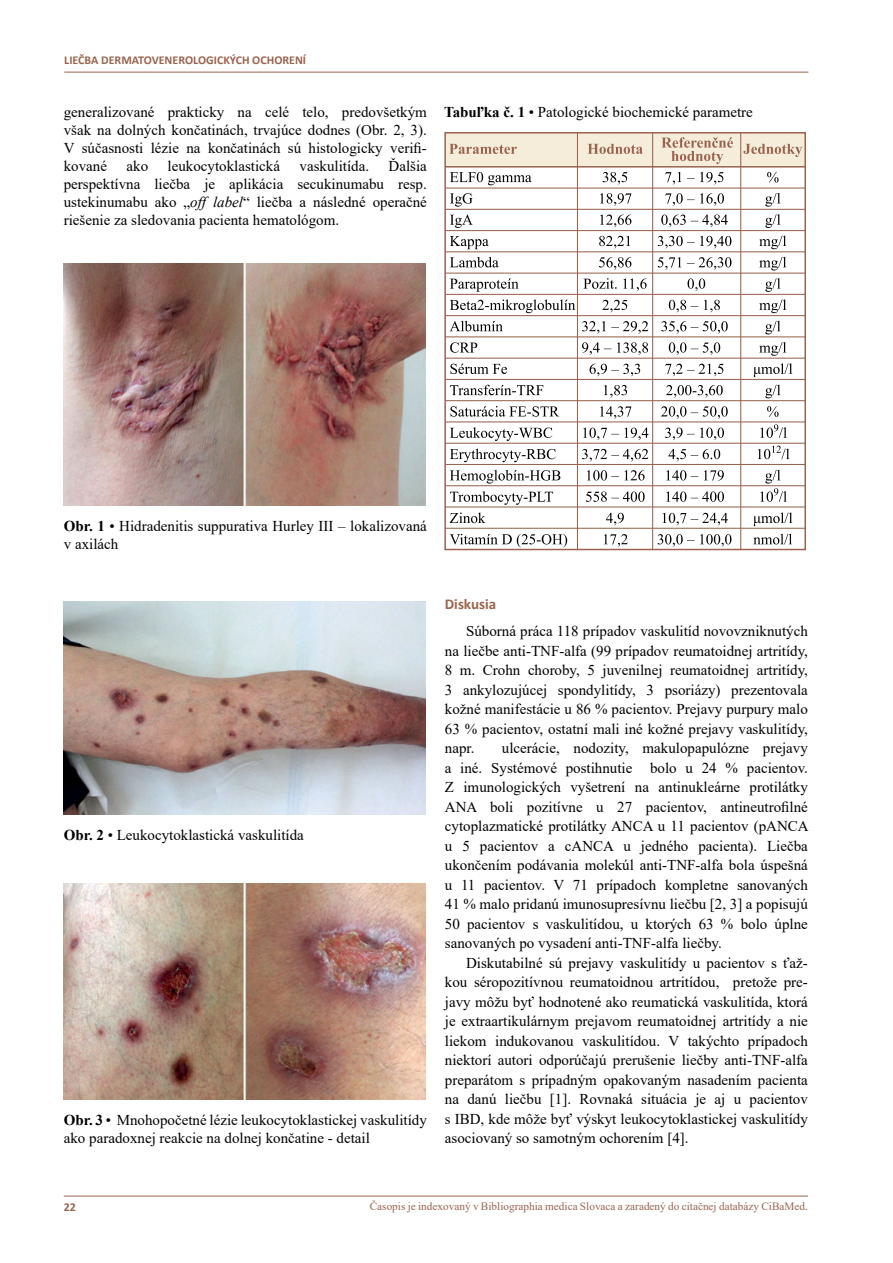
<style>
.page{position:relative;width:893px;height:1263px;background:#fff}
.page>*{position:absolute;margin:0;border:0;box-sizing:border-box;transform-origin:0 0}
.t1{font:15px/19.5px "Times New Roman";color:#000;text-align:justify}
.t2{font:700 15px "Calibri";color:#9a644e}
.t3{font:700 12px "Calibri";color:#9a644e}
.t4{font:11.25px "Times New Roman";color:#9a644e}
.s1{font-style:italic}
.s2{font-weight:700}
</style>
<div class="page">
<hr style="left:64px;top:72px;width:744px;height:1px;background:#9a644e">
<hr style="left:64px;top:1196px;width:744px;height:1px;background:#9a644e">
<img style="left:64px;top:602px;width:361px;height:212px">
<div style="left:445px;top:133px;width:360px;height:34px;background:#f5ecda"></div>
<div style="left:444px;top:132px;width:362px;height:418px;border:2px solid #99644e"></div>
<hr style="left:445px;top:166px;width:360px;height:2px;background:#99644e">
<hr style="left:445px;top:188px;width:360px;height:1px;background:#99644e">
<hr style="left:445px;top:209px;width:360px;height:1px;background:#99644e">
<hr style="left:445px;top:230px;width:360px;height:1px;background:#99644e">
<hr style="left:445px;top:251px;width:360px;height:1px;background:#99644e">
<hr style="left:445px;top:273px;width:360px;height:1px;background:#99644e">
<hr style="left:445px;top:294px;width:360px;height:1px;background:#99644e">
<hr style="left:445px;top:315px;width:360px;height:1px;background:#99644e">
<hr style="left:445px;top:336px;width:360px;height:1px;background:#99644e">
<hr style="left:445px;top:358px;width:360px;height:1px;background:#99644e">
<hr style="left:445px;top:379px;width:360px;height:1px;background:#99644e">
<hr style="left:445px;top:400px;width:360px;height:1px;background:#99644e">
<hr style="left:445px;top:421px;width:360px;height:1px;background:#99644e">
<hr style="left:445px;top:443px;width:360px;height:1px;background:#99644e">
<hr style="left:445px;top:464px;width:360px;height:1px;background:#99644e">
<hr style="left:445px;top:485px;width:360px;height:1px;background:#99644e">
<hr style="left:445px;top:506px;width:360px;height:1px;background:#99644e">
<hr style="left:445px;top:528px;width:360px;height:1px;background:#99644e">
<svg style="left:449px;top:144px;width:68px;height:10px"></svg>
<hr style="left:577px;top:133px;width:1px;height:416px;background:#99644e">
<svg style="left:587px;top:144px;width:56px;height:10px"></svg>
<svg style="left:743px;top:144px;width:59px;height:13px"></svg>
<hr style="left:652px;top:133px;width:1px;height:416px;background:#99644e">
<hr style="left:740px;top:133px;width:1px;height:416px;background:#99644e">
<svg style="left:661px;top:137px;width:72px;height:27px"></svg>
<svg style="left:450px;top:172px;width:82px;height:120px"></svg>
<svg style="left:450px;top:299px;width:125px;height:248px"></svg>
<svg style="left:582px;top:172px;width:66px;height:183px"></svg>
<svg style="left:582px;top:364px;width:66px;height:183px"></svg>
<svg style="left:658px;top:172px;width:73px;height:76px"></svg>
<svg style="left:658px;top:257px;width:73px;height:77px"></svg>
<svg style="left:658px;top:342px;width:73px;height:205px"></svg>
<svg style="left:754px;top:172px;width:38px;height:266px"></svg>
<svg style="left:753px;top:446px;width:39px;height:98px"></svg>
<img style="left:64px;top:883px;width:361px;height:216px">
<img style="left:64px;top:263px;width:361px;height:242px">
<p class="t3" style="left:64px;top:52px;width:243px">LIEČBA DERMATOVENEROLOGICKÝCH OCHORENÍ</p>
<p class="t1" style="left:64px;top:102px;width:365px;line-height:18px">generalizované prakticky na celé telo, predovšetkým však na dolných končatinách, trvajúce dodnes (Obr. 2, 3).<br>V súčasnosti lézie na končatinách sú histologicky verifi&shy;kované</p>
<p class="t1" style="left:64px;top:156px;width:365px;line-height:18px;text-indent:325px">Ďalšia perspektívna liečba je aplikácia secukinumabu resp. ustekinumabu ako „<span class="s1">off label</span>“ liečba a následné operačné riešenie za sledovania pacienta hematológom.</p>
<p class="t1" style="left:127px;top:155px;width:23px">ako</p>
<p class="t1" style="left:168px;top:155px;width:114px">leukocytoklastická</p>
<p class="t1" style="left:300px;top:155px;width:71px">vaskulitída.</p>
<p class="t1" style="left:444px;top:101px;width:310px"><span class="s2">Tabuľka č. 1</span> • Patologické biochemické parametre</p>
<p class="t1" style="left:64px;top:516px;width:365px;line-height:18px"><span class="s2">Obr. 1</span> • Hidradenitis suppurativa Hurley III – lokalizovaná v axilách</p>
<p class="t1" style="left:64px;top:824px;width:242px"><span class="s2">Obr. 2</span> • Leukocytoklastická vaskulitída</p>
<p class="t1" style="left:64px;top:1110px;width:365px;line-height:18px"><span class="s2">Obr. 3</span> • Mnohopočetné lézie leukocytoklastickej vaskulitídy ako paradoxnej reakcie na dolnej končatine - detail</p>
<p class="t2" style="left:445px;top:594px;width:53px">Diskusia</p>
<p class="t1" style="left:445px;top:621px;width:365px;text-indent:21px">Súborná práca 118 prípadov vaskulitíd novovzniknutých na liečbe anti-TNF-alfa (99 prípadov reumatoidnej artritídy, 8 m. Crohn choroby, 5 juvenilnej reumatoidnej artritídy, 3 ankylozujúcej spondylitídy, 3 psoriázy) prezentovala kožné manifestácie u 86 % pacientov. Prejavy purpury malo 63 % pacientov, ostatní mali iné kožné prejavy vaskulitídy, napr.</p>
<p class="t1" style="left:445px;top:738px;width:365px;text-indent:57px">ulcerácie, nodozity, makulopapulózne prejavy a iné. Systémové postihnutie bolo u 24 % pacientov.<br>Z imunologických vyšetrení na antinukleárne protilátky ANA boli pozitívne u 27 pacientov, antineutrofilné cytoplazmatické protilátky ANCA u 11 pacientov (pANCA u 5 pacientov a cANCA u jedného pacienta). Liečba ukončením podávania molekúl anti-TNF-alfa bola úspešná u 11 pacientov. V 71 prípadoch kompletne sanovaných 41 % malo pridanú imunosupresívnu liečbu [2, 3] a popisujú 50 pacientov s vaskulitídou, u ktorých 63 % bolo úplne sanovaných po vysadení anti-TNF-alfa liečby.</p>
<p class="t1" style="left:445px;top:952px;width:365px;text-indent:21px">Diskutabilné sú prejavy vaskulitídy u pacientov s ťaž&shy;kou séropozitívnou reumatoidnou artritídou, pretože pre&shy;javy môžu byť hodnotené ako reumatická vaskulitída, ktorá je extraartikulárnym prejavom reumatoidnej artritídy a nie liekom indukovanou vaskulitídou. V takýchto prípadoch niektorí autori odporúčajú prerušenie liečby anti-TNF-alfa preparátom s prípadným opakovaným nasadením pacienta na danú liečbu [1]. Rovnaká situácia je aj u pacientov s IBD, kde môže byť výskyt leukocytoklastickej vaskulitídy asociovaný so samotným ochorením [4].</p>
<p class="t3" style="left:64px;top:1198px;width:14px">22</p>
<p class="t4" style="left:370px;top:1198px;width:440px">Časopis je indexovaný v Bibliographia medica Slovaca a zaradený do citačnej databázy CiBaMed.</p>
</div>
